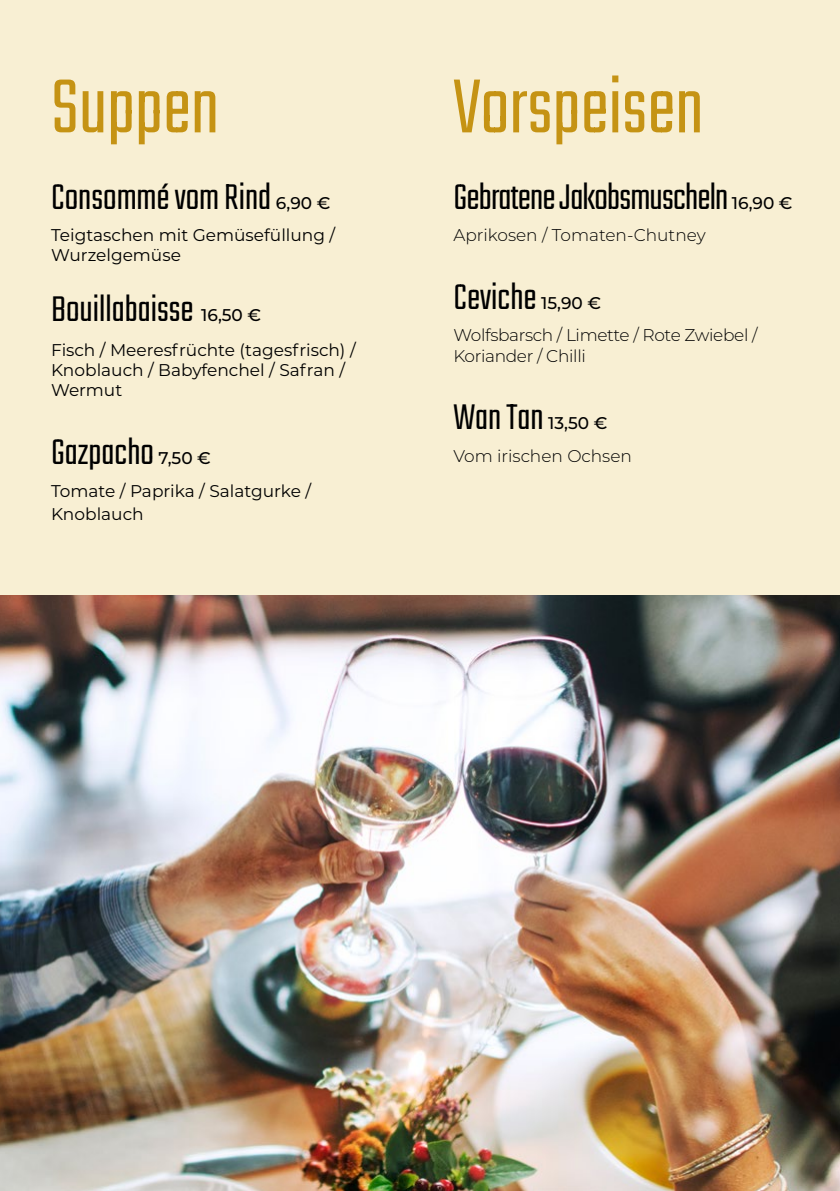
<style>
.page{position:relative;width:840px;height:1191px;background:#fff}
.page>*{position:absolute;margin:0;border:0;box-sizing:border-box;transform-origin:0 0}
.t1{font:300 84.8px "Teko";color:#c59314}
.t2{font:300 39.6px "Teko";color:#000}
.t3{font:300 39.6px "Teko";letter-spacing:-.02em;color:#000}
.t4{font:17px/20.4px "Montserrat";color:#000}
.t5{font:300 17px/20.4px "Montserrat";letter-spacing:-.02em;color:#000}
.t6{font:300 17px "Montserrat";color:#000}
.t7{font:500 17px "Montserrat";color:#000}
</style>
<div class="page">
<div style="left:0;top:0;width:839px;height:1191px;background:#f8efd3"></div>
<img style="left:0;top:595px;width:839px;height:596px">
<h1 class="t1" style="left:51px;top:62px;width:169px">Suppen</h1>
<h2 class="t2" style="left:51px;top:175px;width:221px">Consommé vom Rind</h2>
<p class="t7" style="left:276px;top:191px;width:56px">6,90 €</p>
<p class="t4" style="left:51px;top:224px;width:285px">Teigtaschen mit Gemüsefüllung /<br>Wurzelgemüse</p>
<h2 class="t2" style="left:51px;top:288px;width:144px">Bouillabaisse</h2>
<p class="t7" style="left:201px;top:303px;width:62px">16,50 €</p>
<p class="t4" style="left:51px;top:339px;width:306px">Fisch / Meeresfrüchte (tagesfrisch) /<br>Knoblauch / Babyfenchel / Safran /<br>Wermut</p>
<h2 class="t2" style="left:51px;top:431px;width:104px">Gazpacho</h2>
<p class="t7" style="left:158px;top:446px;width:54px">7,50 €</p>
<p class="t4" style="left:51px;top:478px;width:261px;line-height:23.8px">Tomate / Paprika / Salatgurke /<br>Knoblauch</p>
<h1 class="t1" style="left:453px;top:62px;width:251px">Vorspeisen</h1>
<h2 class="t3" style="left:453px;top:175px;width:276px">Gebratene Jakobsmuscheln</h2>
<p class="t7" style="left:731px;top:191px;width:62px">16,90 €</p>
<p class="t6" style="left:453px;top:223px;width:254px">Aprikosen / Tomaten-Chutney</p>
<h2 class="t2" style="left:453px;top:276px;width:85px">Ceviche</h2>
<p class="t7" style="left:541px;top:291px;width:61px">15,90 €</p>
<p class="t5" style="left:453px;top:324px;width:305px">Wolfsbarsch / Limette / Rote Zwiebel /<br>Koriander / Chilli</p>
<h2 class="t2" style="left:453px;top:396px;width:92px">Wan Tan</h2>
<p class="t7" style="left:548px;top:411px;width:61px">13,50 €</p>
<p class="t6" style="left:453px;top:444px;width:180px">Vom irischen Ochsen</p>
</div>
